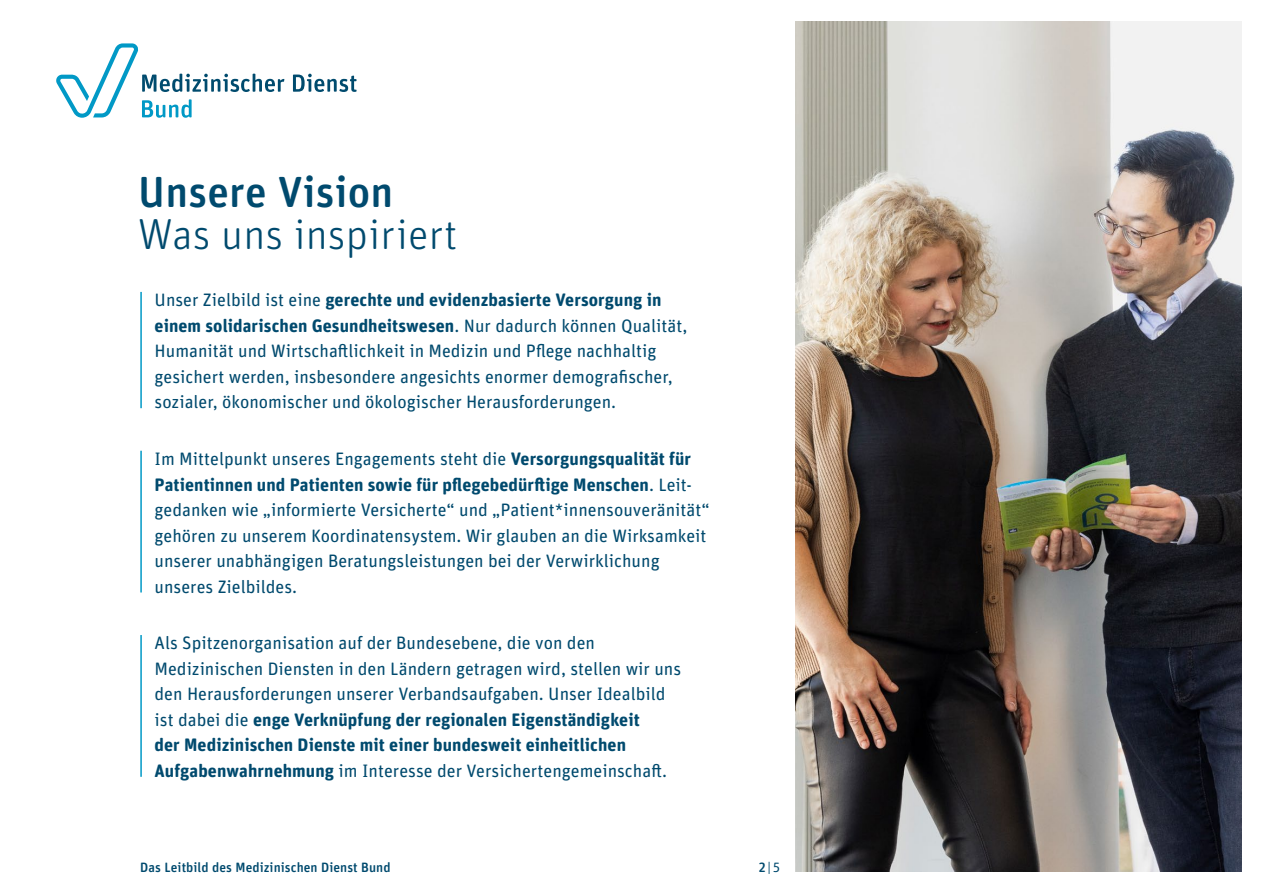
<style>
.page{position:relative;width:1263px;height:893px;background:#fff}
.page>*{position:absolute;margin:0;border:0;box-sizing:border-box;transform-origin:0 0}
.t1{font:300 43.5px "Unit Rounded Pro";letter-spacing:.005em;color:#004a6e}
.t2{font:500 43.5px "Unit Rounded Pro";letter-spacing:.005em;color:#004a6e}
.t3{font:18px/25.5px "Unit Rounded Pro";color:#004a6e}
.t4{font:500 13.5px "Unit Rounded Pro";letter-spacing:.005em;color:#004a6e}
.t5{font:13.5px "Unit Rounded Pro";color:#004a6e}
.s1{font-weight:700}
.s2{font-weight:500}
</style>
<div class="page">
<img style="left:795px;top:21px;width:447px;height:851px">
<hr style="left:140px;top:292px;width:2px;height:116px;background:#0099c6">
<hr style="left:140px;top:451px;width:2px;height:141px;background:#0099c6">
<hr style="left:140px;top:635px;width:2px;height:142px;background:#0099c6">
<svg style="left:293px;top:74px;width:64px;height:18px"></svg>
<svg style="left:56px;top:43px;width:228px;height:75px"></svg>
<h1 class="t2" style="left:138px;top:162px;width:256px">Unsere Vision</h1>
<h1 class="t1" style="left:138px;top:207px;width:321px">Was uns inspiriert</h1>
<p class="t3" style="left:155px;top:286px;width:534px">Unser Zielbild ist eine <span class="s1">gerechte und evidenzbasierte Versorgung in einem solidarischen Gesundheitswesen</span>. Nur dadurch können Qualität, Humanität und Wirtschaftlichkeit in Medizin und Pflege nachhaltig gesichert werden, insbesondere angesichts enormer demografischer, sozialer, ökonomischer und ökologischer Herausforderungen.</p>
<p class="t3" style="left:155px;top:445px;width:556px">Im Mittelpunkt unseres Engagements steht die <span class="s1">Versorgungsqualität für Patientinnen und Patienten sowie für pflegebedürftige Menschen</span>. Leit&shy;gedanken wie „informierte Versicherte“ und „Patient*innensouveränität“ gehören zu unserem Koordinatensystem. Wir glauben an die Wirksamkeit unserer unabhängigen Beratungsleistungen bei der Verwirklichung unseres Zielbildes.</p>
<p class="t3" style="left:155px;top:629px;width:528px">Als Spitzenorganisation auf der Bundesebene, die von den Medizinischen Diensten in den Ländern getragen wird, stellen wir uns den Herausforderungen unserer Verbandsaufgaben. Unser Idealbild ist dabei die <span class="s1">enge Verknüpfung der regionalen Eigenständigkeit<br>der Medizinischen Dienste mit einer bundesweit einheitlichen Aufgabenwahrnehmung</span> im Interesse der Versichertengemeinschaft.</p>
<p class="t4" style="left:140px;top:857px;width:252px">Das Leitbild des Medizinischen Dienst Bund</p>
<p class="t5" style="left:758px;top:858px;width:24px"><span class="s2">2</span>|5</p>
</div>
